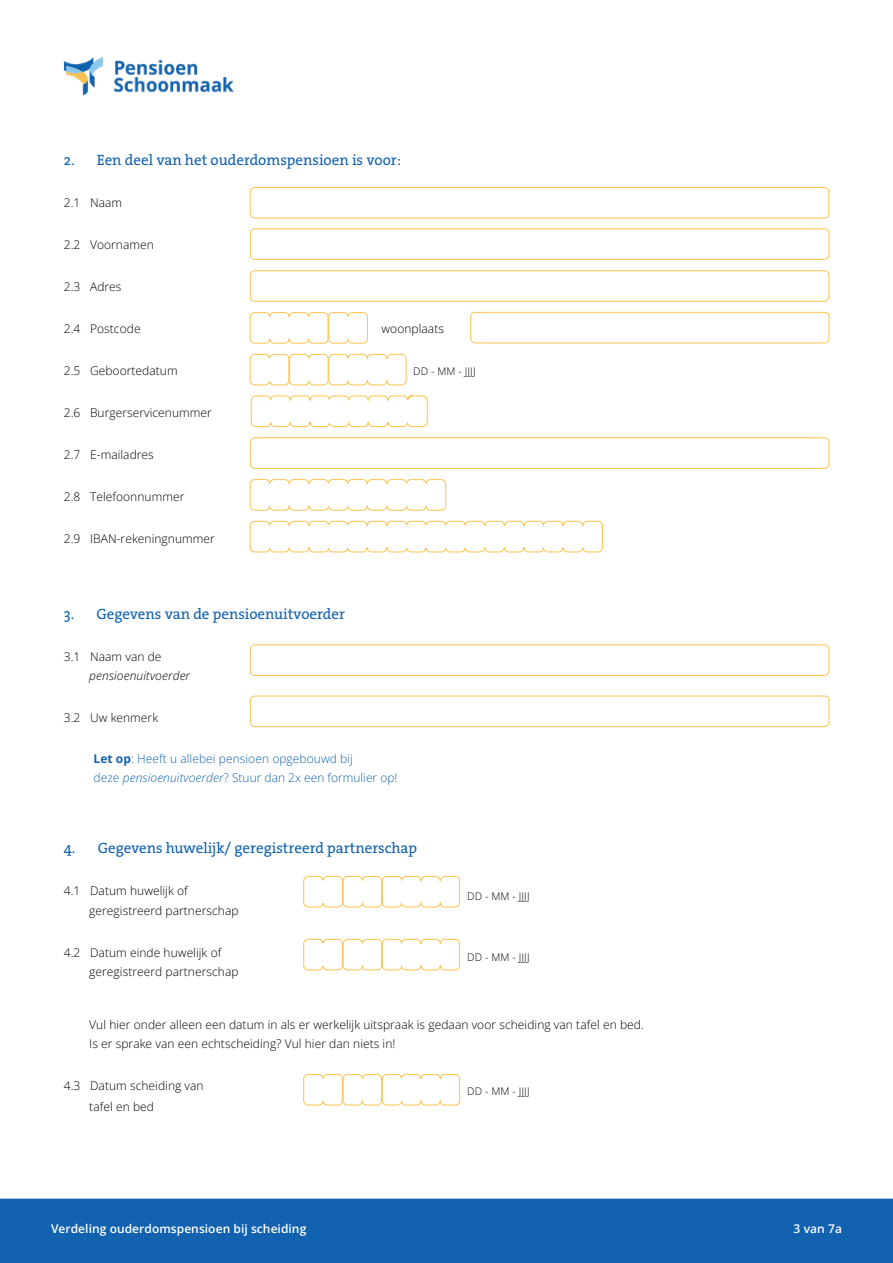
<style>
.page{position:relative;width:893px;height:1263px;background:#fff}
.page>*{position:absolute;margin:0;border:0;box-sizing:border-box;transform-origin:0 0}
.t1{font:15px "The Serif HP5 Plain";color:#1262af}
.t2{font:300 12px/19.5px "Open Sans";letter-spacing:.005em;color:#000}
.t3{font:300 12px/19.5px "Open Sans";letter-spacing:.005em;color:#1262af}
.t4{font:600 12px "Open Sans";letter-spacing:.005em;color:#fff}
.t5{font:italic 12px "Open Sans";letter-spacing:.005em;color:#000}
.t6{font:300 10.5px "Open Sans";letter-spacing:.01em;color:#000}
.s1{font-weight:700}
.s2{font-weight:400;font-style:italic}
</style>
<div class="page">
<img style="left:63px;top:57px;width:171px;height:39px">
<div style="left:0;top:1199px;width:893px;height:64px;background:#1262af"></div>
<div style="left:470px;top:312px;width:359px;height:31px;border:1px solid #fec34e;border-radius:4px"></div>
<svg style="left:249px;top:354px;width:158px;height:32px"></svg>
<svg style="left:249px;top:312px;width:119px;height:32px"></svg>
<svg style="left:249px;top:395px;width:354px;height:158px"></svg>
<svg style="left:303px;top:876px;width:157px;height:32px"></svg>
<svg style="left:303px;top:938px;width:157px;height:33px"></svg>
<svg style="left:303px;top:1074px;width:157px;height:32px"></svg>
<div style="left:250px;top:187px;width:579px;height:31px;border:1px solid #fec34e;border-radius:4px"></div>
<div style="left:250px;top:228px;width:579px;height:32px;border:1px solid #fec34e;border-radius:4px"></div>
<div style="left:250px;top:270px;width:579px;height:32px;border:1px solid #fec34e;border-radius:4px"></div>
<div style="left:250px;top:437px;width:579px;height:32px;border:1px solid #fec34e;border-radius:4px"></div>
<div style="left:250px;top:644px;width:579px;height:32px;border:1px solid #fec34e;border-radius:4px"></div>
<div style="left:250px;top:696px;width:579px;height:31px;border:1px solid #fec34e;border-radius:4px"></div>
<p class="t1" style="left:64px;top:150px;width:339px">2. Een deel van het ouderdomspensioen is voor:</p>
<p class="t2" style="left:64px;top:192px;width:60px">2.1 Naam</p>
<p class="t2" style="left:64px;top:234px;width:92px">2.2 Voornamen</p>
<p class="t2" style="left:64px;top:276px;width:59px">2.3 Adres</p>
<p class="t2" style="left:64px;top:318px;width:78px">2.4 Postcode</p>
<p class="t2" style="left:381px;top:318px;width:64px">woonplaats</p>
<p class="t2" style="left:64px;top:360px;width:115px">2.5 Geboortedatum</p>
<p class="t6" style="left:413px;top:364px;width:64px">DD - MM - JJJJ</p>
<p class="t2" style="left:64px;top:402px;width:150px">2.6 Burgerservicenummer</p>
<p class="t2" style="left:64px;top:444px;width:92px">2.7 E-mailadres</p>
<p class="t2" style="left:64px;top:486px;width:122px">2.8 Telefoonnummer</p>
<p class="t2" style="left:64px;top:528px;width:152px">2.9 IBAN-rekeningnummer</p>
<p class="t1" style="left:64px;top:604px;width:283px">3. Gegevens van de pensioenuitvoerder</p>
<p class="t2" style="left:64px;top:646px;width:99px">3.1 Naam van de</p>
<p class="t5" style="left:89px;top:668px;width:102px">pensioenuitvoerder</p>
<p class="t2" style="left:64px;top:708px;width:96px">3.2 Uw kenmerk</p>
<p class="t3" style="left:94px;top:748px;width:305px"><span class="s1">Let op</span>: Heeft u allebei pensioen opgebouwd bij<br>deze <span class="s2">pensioenuitvoerder</span>? Stuur dan 2x een formulier op!</p>
<p class="t1" style="left:64px;top:838px;width:355px">4. Gegevens huwelijk/ geregistreerd partnerschap</p>
<p class="t2" style="left:64px;top:881px;width:125px">4.1 Datum huwelijk of</p>
<p class="t6" style="left:467px;top:889px;width:64px">DD - MM - JJJJ</p>
<p class="t2" style="left:89px;top:900px;width:151px">geregistreerd partnerschap</p>
<p class="t2" style="left:64px;top:942px;width:159px">4.2 Datum einde huwelijk of</p>
<p class="t6" style="left:467px;top:950px;width:64px">DD - MM - JJJJ</p>
<p class="t2" style="left:89px;top:962px;width:151px">geregistreerd partnerschap</p>
<p class="t2" style="left:89px;top:1014px;width:556px">Vul hier onder alleen een datum in als er werkelijk uitspraak is gedaan voor scheiding van tafel en bed.<br>Is er sprake van een echtscheiding? Vul hier dan niets in!</p>
<p class="t2" style="left:64px;top:1076px;width:141px">4.3 Datum scheiding van</p>
<p class="t6" style="left:467px;top:1084px;width:64px">DD - MM - JJJJ</p>
<p class="t2" style="left:89px;top:1097px;width:66px">tafel en bed</p>
<p class="t4" style="left:51px;top:1221px;width:257px">Verdeling ouderdomspensioen bij scheiding</p>
<p class="t4" style="left:794px;top:1221px;width:50px">3 van 7a</p>
</div>
